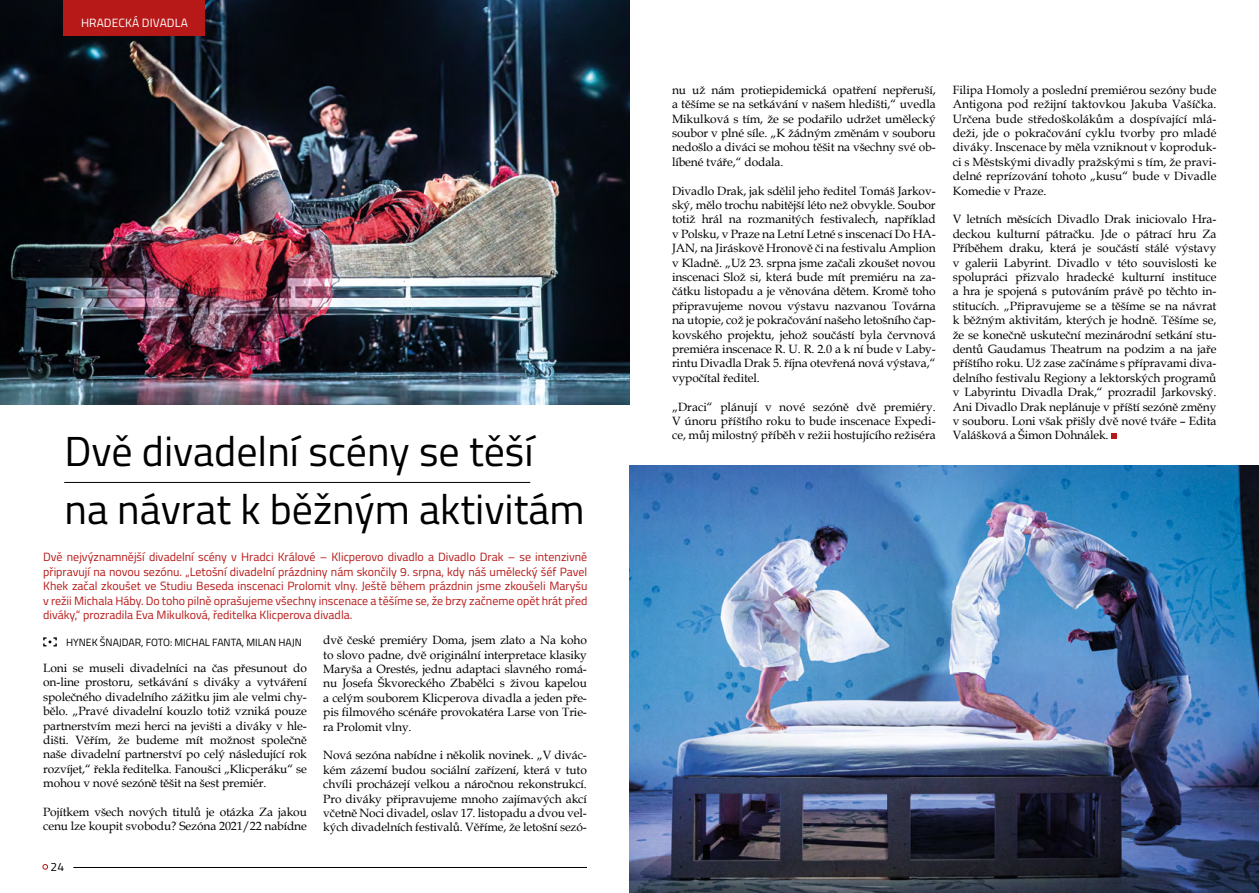
<style>
.page{position:relative;width:1259px;height:893px;background:#fff}
.page>*{position:absolute;margin:0;border:0;box-sizing:border-box;transform-origin:0 0}
.t1{font:42px/58.5px "Titillium Web";color:#000}
.t2{font:12px/14.4px "Book Antiqua";letter-spacing:-.01em;color:#000;text-align:justify}
.t3{font:12px/14.4px "Titillium";color:#b71918;text-align:justify}
.t4{font:12px "Titillium Web";letter-spacing:.01em;color:#fff}
.t5{font:12px "Titillium Web";color:#000}
.t6{font:10.5px "Titillium Web";color:#000}
</style>
<div class="page">
<svg style="left:43px;top:864px;width:5px;height:5px"></svg>
<hr style="left:73px;top:867px;width:514px;height:1px;background:#000">
<svg style="left:43px;top:637px;width:14px;height:9px"></svg>
<hr style="left:64px;top:482px;width:466px;height:1px;background:#000">
<img style="left:0;top:0;width:629px;height:405px">
<div style="left:64px;top:0;width:141px;height:35px;background:#b71918"></div>
<img style="left:629px;top:466px;width:630px;height:427px">
<svg style="left:1111px;top:433px;width:5px;height:6px"></svg>
<p class="t4" style="left:81px;top:14px;width:108px">HRADECKÁ DIVADLA</p>
<h1 class="t1" style="left:64px;top:420px;width:522px">Dvě divadelní scény se těší na návrat k běžným aktivitám</h1>
<p class="t3" style="left:43px;top:549px;width:546px">Dvě nejvýznamnější divadelní scény v Hradci Králové – Klicperovo divadlo a Divadlo Drak – se intenzivně připravují na novou sezónu. „Letošní divadelní prázdniny nám skončily 9. srpna, kdy náš umělecký šéf Pavel Khek začal zkoušet ve Studiu Beseda inscenaci Prolomit vlny. Ještě během prázdnin jsme zkoušeli Maryšu v režii Michala Háby. Do toho pilně oprašujeme všechny inscenace a těšíme se, že brzy začneme opět hrát před diváky,“ prozradila Eva Mikulková, ředitelka Klicperova divadla.</p>
<p class="t6" style="left:66px;top:635px;width:237px">HYNEK ŠNAJDAR, FOTO: MICHAL FANTA, MILAN HAJN</p>
<p class="t2" style="left:43px;top:660px;width:265px">Loni se museli divadelníci na čas přesunout do on-line prostoru, setkávání s diváky a vytváření společného divadelního zážitku jim ale velmi chy&shy;bělo. „Pravé divadelní kouzlo totiž vzniká pouze partnerstvím mezi herci na jevišti a diváky v hle&shy;dišti. Věřím, že budeme mít možnost společně naše divadelní partnerství po celý následující rok rozvíjet,“ řekla ředitelka. Fanoušci „Klicperáku“ se mohou v nové sezóně těšit na šest premiér.</p>
<p class="t2" style="left:43px;top:804px;width:265px">Pojítkem všech nových titulů je otázka Za jakou cenu lze koupit svobodu? Sezóna 2021/22 nabídne</p>
<p class="t5" style="left:51px;top:858px;width:15px">24</p>
<p class="t2" style="left:323px;top:633px;width:265px">dvě české premiéry Doma, jsem zlato a Na koho to slovo padne, dvě originální interpretace klasiky Maryša a Orestés, jednu adaptaci slavného romá&shy;nu Josefa Škvoreckého Zbabělci s živou kapelou a celým souborem Klicperova divadla a jeden pře&shy;pis filmového scénáře provokatéra Larse von Trie&shy;ra Prolomit vlny.</p>
<p class="t2" style="left:323px;top:748px;width:265px">Nová sezóna nabídne i několik novinek. „V divác&shy;kém zázemí budou sociální zařízení, která v tuto chvíli procházejí velkou a náročnou rekonstrukcí.<br>Pro diváky připravujeme mnoho zajímavých akcí včetně Noci divadel, oslav 17. listopadu a dvou vel&shy;kých divadelních festivalů. Věříme, že letošní sezó-</p>
<p class="t2" style="left:672px;top:82px;width:265px">nu už nám protiepidemická opatření nepřeruší, a těšíme se na setkávání v našem hledišti,“ uvedla Mikulková s tím, že se podařilo udržet umělecký soubor v plné síle. „K žádným změnám v souboru nedošlo a diváci se mohou těšit na všechny své ob&shy;líbené tváře,“ dodala.</p>
<p class="t2" style="left:672px;top:183px;width:265px">Divadlo Drak, jak sdělil jeho ředitel Tomáš Jarkov&shy;ský, mělo trochu nabitější léto než obvykle. Soubor totiž hrál na rozmanitých festivalech, například v Polsku, v Praze na Letní Letné s inscenací Do HA-JAN, na Jiráskově Hronově či na festivalu Amplion v Kladně. „Už 23. srpna jsme začali zkoušet novou inscenaci Slož si, která bude mít premiéru na za&shy;čátku listopadu a je věnována dětem. Kromě toho připravujeme novou výstavu nazvanou Továrna na utopie, což je pokračování našeho letošního čap&shy;kovského projektu, jehož součástí byla červnová premiéra inscenace R. U. R. 2.0 a k ní bude v Laby&shy;rintu Divadla Drak 5. října otevřená nová výstava,“ vypočítal ředitel.</p>
<p class="t2" style="left:672px;top:399px;width:265px">„Draci“ plánují v nové sezóně dvě premiéry.<br>V únoru příštího roku to bude inscenace Expedi&shy;ce, můj milostný příběh v režii hostujícího režiséra</p>
<p class="t2" style="left:952px;top:82px;width:265px">Filipa Homoly a poslední premiérou sezóny bude Antigona pod režijní taktovkou Jakuba Vašíčka.<br>Určena bude středoškolákům a dospívající mlá&shy;deži, jde o pokračování cyklu tvorby pro mladé diváky. Inscenace by měla vzniknout v koproduk&shy;ci s Městskými divadly pražskými s tím, že pravi&shy;delné reprízování tohoto „kusu“ bude v Divadle Komedie v Praze.</p>
<p class="t2" style="left:952px;top:212px;width:265px">V letních měsících Divadlo Drak iniciovalo Hra&shy;deckou kulturní pátračku. Jde o pátrací hru Za Příběhem draku, která je součástí stálé výstavy v galerii Labyrint. Divadlo v této souvislosti ke spolupráci přizvalo hradecké kulturní instituce a hra je spojená s putováním právě po těchto in&shy;stitucích. „Připravujeme se a těšíme se na návrat k běžným aktivitám, kterých je hodně. Těšíme se, že se konečně uskuteční mezinárodní setkání stu&shy;dentů Gaudamus Theatrum na podzim a na jaře příštího roku. Už zase začínáme s přípravami diva&shy;delního festivalu Regiony a lektorských programů v Labyrintu Divadla Drak,“ prozradil Jarkovský.<br>Ani Divadlo Drak neplánuje v příští sezóně změny v souboru. Loni však přišly dvě nové tváře – Edita Valášková a Šimon Dohnálek.</p>
</div>
